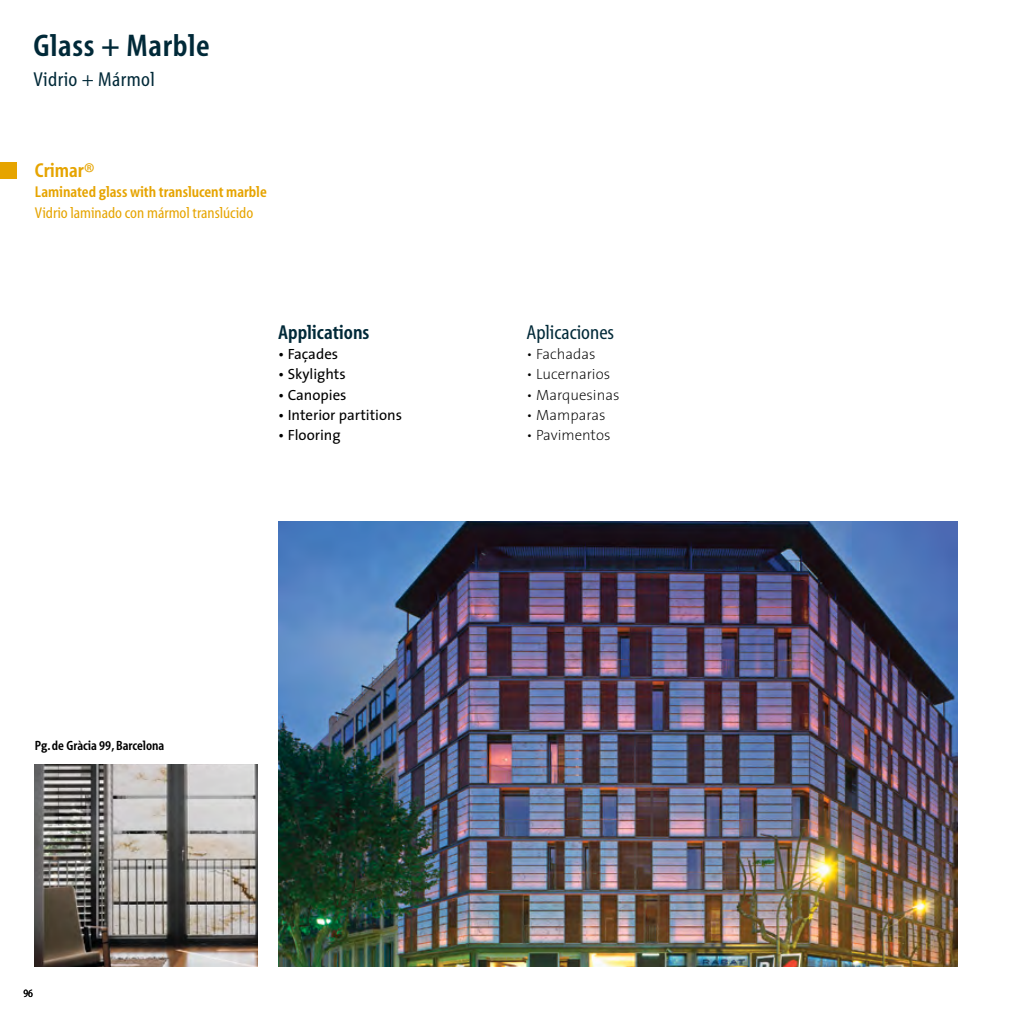
<style>
.page{position:relative;width:1021px;height:1021px;background:#fff}
.page>*{position:absolute;margin:0;border:0;box-sizing:border-box;transform-origin:0 0}
.t1{font:700 31.5px "Berlin Myriad";letter-spacing:.02em;color:#002938}
.t2{font:20.25px "Berlin Myriad";letter-spacing:.02em;color:#002938}
.t3{font:20.25px "Berlin Myriad";color:#002938}
.t4{font:700 20.25px "Berlin Myriad";color:#002938}
.t5{font:700 20.25px "Berlin Myriad";color:#e6a400}
.t6{font:700 15.75px "Berlin Myriad";color:#e6a400}
.t7{font:15.75px "Berlin Myriad";color:#e6a400}
.t8{font:14.85px "The Sans";color:#000}
.t9{font:200 14.85px "The Sans";color:#000}
.t10{font:700 13.5px "Berlin Myriad";color:#000}
.t11{font:11.25px "Berlin Myriad";color:#000}
</style>
<div class="page">
<img style="left:278px;top:521px;width:679px;height:445px">
<img style="left:35px;top:764px;width:223px;height:202px">
<div style="left:0;top:162px;width:17px;height:17px;background:#e6a400"></div>
<h1 class="t1" style="left:33px;top:30px;width:178px">Glass + Marble</h1>
<h2 class="t2" style="left:33px;top:69px;width:123px">Vidrio + Mármol</h2>
<h2 class="t5" style="left:35px;top:160px;width:61px">Crimar®</h2>
<p class="t6" style="left:35px;top:184px;width:233px">Laminated glass with translucent marble</p>
<p class="t7" style="left:35px;top:204px;width:220px">Vidrio laminado con mármol translúcido</p>
<h2 class="t4" style="left:278px;top:322px;width:93px">Applications</h2>
<p class="t8" style="left:278px;top:342px;width:62px">• Façades</p>
<p class="t8" style="left:278px;top:362px;width:69px">• Skylights</p>
<p class="t8" style="left:278px;top:382px;width:70px">• Canopies</p>
<p class="t8" style="left:278px;top:402px;width:125px">• Interior partitions</p>
<p class="t8" style="left:278px;top:423px;width:64px">• Flooring</p>
<p class="t10" style="left:35px;top:738px;width:131px">Pg. de Gràcia 99, Barcelona</p>
<p class="t11" style="left:23px;top:988px;width:11px">96</p>
<h2 class="t3" style="left:526px;top:322px;width:89px">Aplicaciones</h2>
<p class="t9" style="left:526px;top:342px;width:70px">• Fachadas</p>
<p class="t9" style="left:526px;top:362px;width:85px">• Lucernarios</p>
<p class="t9" style="left:526px;top:382px;width:94px">• Marquesinas</p>
<p class="t9" style="left:526px;top:402px;width:80px">• Mamparas</p>
<p class="t9" style="left:526px;top:423px;width:85px">• Pavimentos</p>
</div>
